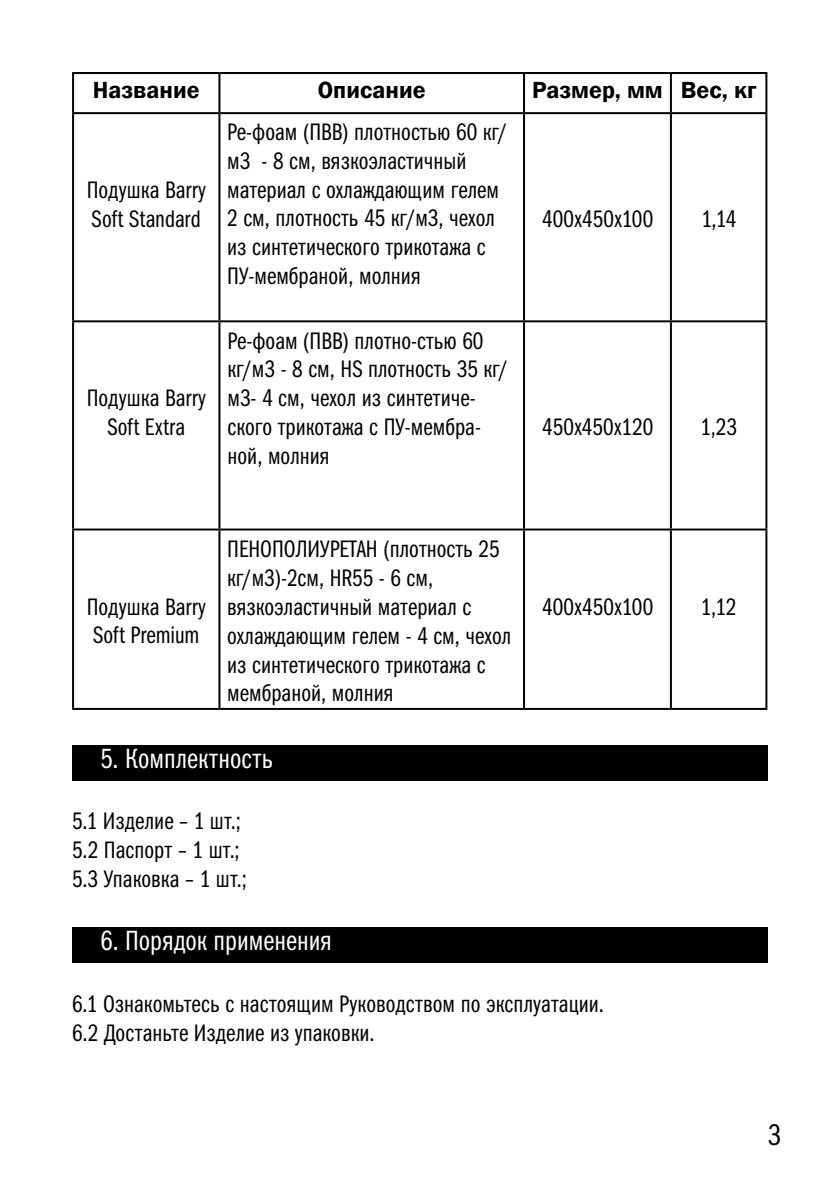
<style>
.page{position:relative;width:840px;height:1191px;background:#fff}
.page>*{position:absolute;margin:0;border:0;box-sizing:border-box;transform-origin:0 0}
.t1{font:30px "Franklin Gothic Book Cmp C";color:#000}
.t2{font:28px "Franklin Gothic Book Cmp C";color:#fff}
.t3{font:24px/28.8px "Franklin Gothic Book Cmp C";color:#000}
.t4{font:600 24px "Franklin Gothic";color:#000}
</style>
<div class="page">
<hr style="left:72px;top:72px;width:147px;height:2px;background:#000">
<hr style="left:72px;top:74px;width:2px;height:38px;background:#000">
<hr style="left:219px;top:72px;width:304px;height:2px;background:#000">
<hr style="left:218px;top:74px;width:2px;height:38px;background:#000">
<hr style="left:523px;top:72px;width:147px;height:2px;background:#000">
<hr style="left:522px;top:74px;width:2px;height:38px;background:#000">
<hr style="left:670px;top:72px;width:97px;height:2px;background:#000">
<hr style="left:669px;top:74px;width:2px;height:38px;background:#000">
<hr style="left:765px;top:74px;width:2px;height:38px;background:#000">
<hr style="left:72px;top:112px;width:147px;height:2px;background:#000">
<hr style="left:72px;top:114px;width:2px;height:206px;background:#000">
<hr style="left:219px;top:112px;width:304px;height:2px;background:#000">
<hr style="left:218px;top:114px;width:2px;height:206px;background:#000">
<hr style="left:523px;top:112px;width:147px;height:2px;background:#000">
<hr style="left:522px;top:114px;width:2px;height:206px;background:#000">
<hr style="left:670px;top:112px;width:97px;height:2px;background:#000">
<hr style="left:669px;top:114px;width:2px;height:206px;background:#000">
<hr style="left:765px;top:114px;width:2px;height:206px;background:#000">
<hr style="left:72px;top:320px;width:147px;height:2px;background:#000">
<hr style="left:72px;top:322px;width:2px;height:206px;background:#000">
<hr style="left:219px;top:320px;width:304px;height:2px;background:#000">
<hr style="left:218px;top:322px;width:2px;height:206px;background:#000">
<hr style="left:523px;top:320px;width:147px;height:2px;background:#000">
<hr style="left:522px;top:322px;width:2px;height:206px;background:#000">
<hr style="left:670px;top:320px;width:97px;height:2px;background:#000">
<hr style="left:669px;top:322px;width:2px;height:206px;background:#000">
<hr style="left:765px;top:322px;width:2px;height:206px;background:#000">
<hr style="left:72px;top:528px;width:147px;height:2px;background:#000">
<hr style="left:72px;top:530px;width:2px;height:178px;background:#000">
<hr style="left:219px;top:528px;width:304px;height:2px;background:#000">
<hr style="left:218px;top:530px;width:2px;height:178px;background:#000">
<hr style="left:523px;top:528px;width:147px;height:2px;background:#000">
<hr style="left:522px;top:530px;width:2px;height:178px;background:#000">
<hr style="left:670px;top:528px;width:97px;height:2px;background:#000">
<hr style="left:669px;top:530px;width:2px;height:178px;background:#000">
<hr style="left:765px;top:530px;width:2px;height:178px;background:#000">
<hr style="left:72px;top:708px;width:147px;height:2px;background:#000">
<hr style="left:219px;top:708px;width:304px;height:2px;background:#000">
<hr style="left:523px;top:708px;width:147px;height:2px;background:#000">
<hr style="left:670px;top:708px;width:97px;height:2px;background:#000">
<div style="left:72px;top:745px;width:695px;height:35px;background:#000"></div>
<div style="left:72px;top:927px;width:695px;height:35px;background:#000"></div>
<p class="t4" style="left:93px;top:75px;width:108px">Название</p>
<p class="t4" style="left:317px;top:75px;width:109px">Описание</p>
<p class="t4" style="left:531px;top:75px;width:226px">Размер, мм Вес, кг</p>
<p class="t3" style="left:87px;top:175px;width:120px">Подушка Barry<br>Soft Standard</p>
<p class="t3" style="left:87px;top:383px;width:120px;text-align:center">Подушка Barry<br>Soft Extra</p>
<p class="t3" style="left:227px;top:117px;width:281px">Ре-фоам (ПВВ) плотностью 60 кг/ м3 - 8 см, вязкоэластичный материал с охлаждающим гелем<br>2 см, плотность 45 кг/м3, чехол из синтетического трикотажа с<br>ПУ-мембраной, молния</p>
<p class="t3" style="left:227px;top:326px;width:282px">Ре-фоам (ПВВ) плотно-стью 60 кг/м3 - 8 см, HS плотность 35 кг/ м3- 4 см, чехол из синтетиче&shy;ского трикотажа с ПУ-мембра&shy;ной, молния</p>
<p class="t3" style="left:87px;top:592px;width:120px">Подушка Barry<br>Soft Premium</p>
<p class="t3" style="left:227px;top:535px;width:285px">ПЕНОПОЛИУРЕТАН (плотность 25 кг/м3)-2см, HR55 - 6 см, вязкоэластичный материал с охлаждающим гелем - 4 см, чехол из синтетического трикотажа с мембраной, молния</p>
<p class="t2" style="left:100px;top:743px;width:174px">5. Комплектность</p>
<p class="t3" style="left:72px;top:806px;width:176px">5.1 Изделие – 1 шт.;<br>5.2 Паспорт – 1 шт.;<br>5.3 Упаковка – 1 шт.;</p>
<p class="t2" style="left:100px;top:924px;width:233px">6. Порядок применения</p>
<p class="t3" style="left:541px;top:204px;width:113px">400х450х100</p>
<p class="t3" style="left:701px;top:204px;width:36px">1,14</p>
<p class="t3" style="left:541px;top:412px;width:113px">450х450х120</p>
<p class="t3" style="left:700px;top:412px;width:38px">1,23</p>
<p class="t3" style="left:541px;top:592px;width:113px">400х450х100</p>
<p class="t3" style="left:700px;top:592px;width:37px">1,12</p>
<p class="t3" style="left:72px;top:989px;width:533px">6.1 Ознакомьтесь с настоящим Руководством по эксплуатации.<br>6.2 Достаньте Изделие из упаковки.</p>
<p class="t1" style="left:767px;top:1118px;width:15px">3</p>
</div>
